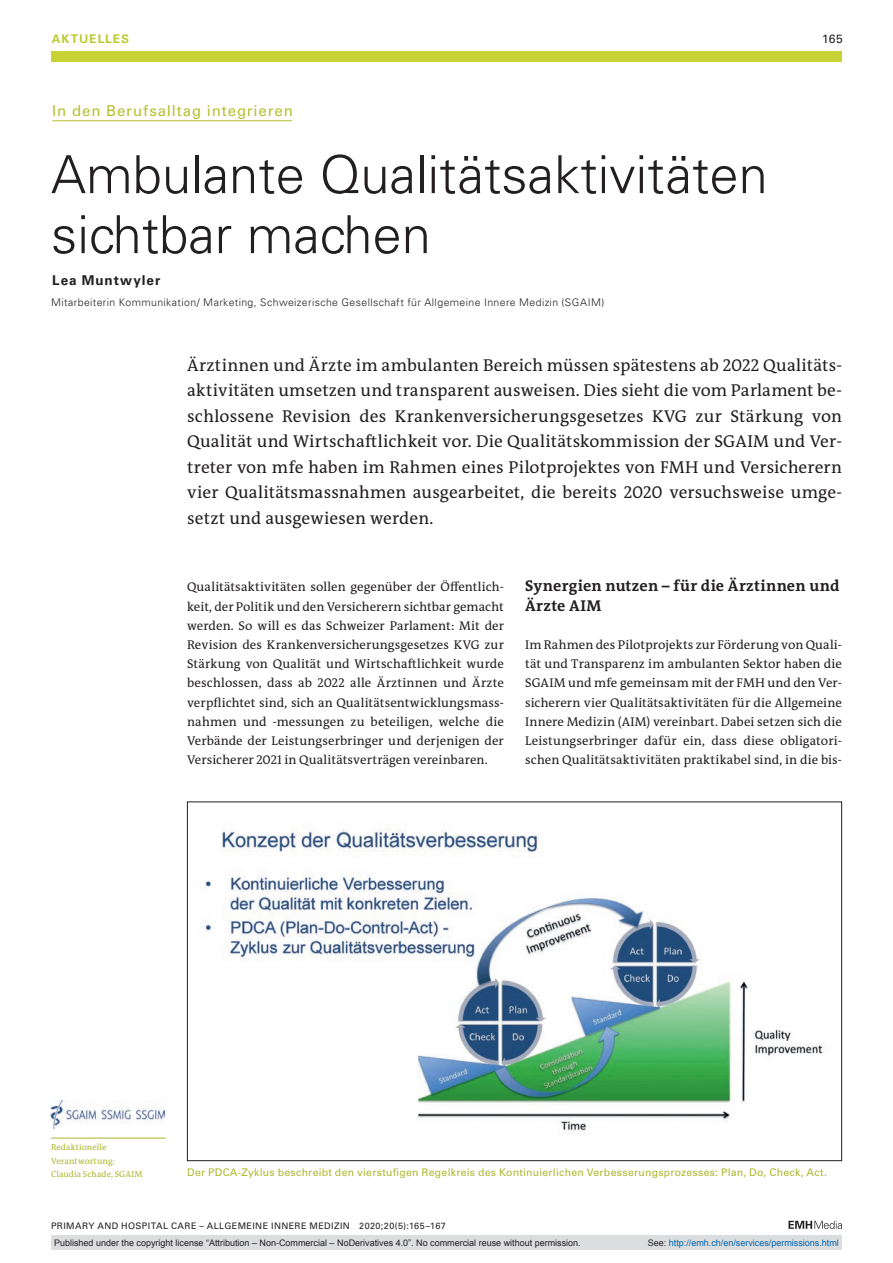
<style>
.page{position:relative;width:893px;height:1263px;background:#fff}
.page>*{position:absolute;margin:0;border:0;box-sizing:border-box;transform-origin:0 0}
.t1{font:300 52.5px/60px "Univers LT Std";color:#231f20}
.t2{font:17.25px/25.5px "The Antiqua B W5 Plain";letter-spacing:.005em;color:#231f20;text-align:justify}
.t3{font:700 15.75px/19.2px "The Antiqua B W7";letter-spacing:.02em;color:#231f20}
.t4{font:15px "Univers LT Std";letter-spacing:.06em;color:#b5c02e}
.t5{font:700 13.5px "Univers LT Std";letter-spacing:.07em;color:#231f20}
.t6{font:12.75px/19.2px "The Antiqua B W5 Plain";letter-spacing:.005em;color:#231f20;text-align:justify}
.t7{font:700 12px "Univers LT Std";letter-spacing:.08em;color:#bdc932}
.t8{font:12px "Univers LT Std";color:#231f20}
.t9{font:10.5px "Univers LT Std";letter-spacing:.025em;color:#acb82d}
.t10{font:300 10.5px "Univers LT Std";letter-spacing:.035em;color:#231f20}
.t11{font:9px "Arial";color:#231f20}
.t12{font:9px "Univers LT Std";letter-spacing:.05em;color:#231f20}
.t13{font:9px "Arial";color:#0166b3}
.t14{font:8.7px/13.5px "The Antiqua B W5 Plain";letter-spacing:.01em;color:#acb82d}
.s1{color:#231f20}
</style>
<div class="page">
<svg style="left:788px;top:1221px;width:54px;height:8px"></svg>
<hr style="left:52px;top:120px;width:240px;height:1px;background:#b5c02e">
<div style="left:51px;top:51px;width:791px;height:11px;background:#c7d334"></div>
<img style="left:50px;top:1101px;width:115px;height:27px">
<img style="left:205px;top:829px;width:618px;height:306px">
<hr style="left:51px;top:1138px;width:115px;height:1px;background:#acb82d">
<div style="left:51px;top:1235px;width:791px;height:15px;background:#dcdddf"></div>
<p class="t7" style="left:52px;top:31px;width:79px">AKTUELLES</p>
<p class="t8" style="left:822px;top:31px;width:22px">165</p>
<p class="t4" style="left:52px;top:102px;width:242px">In den Berufsalltag integrieren</p>
<h1 class="t1" style="left:51px;top:145px;width:718px">Ambulante Qualitätsaktivitäten sichtbar machen</h1>
<p class="t5" style="left:52px;top:272px;width:109px">Lea Muntwyler</p>
<p class="t10" style="left:51px;top:296px;width:555px">Mitarbeiterin Kommunikation/ Marketing, Schweizerische Gesellschaft für Allgemeine Innere Medizin (SGAIM)</p>
<p class="t2" style="left:187px;top:352px;width:656px">Ärztinnen und Ärzte im ambulanten Bereich müssen spätestens ab 2022 Qualitäts&shy;aktivitäten umsetzen und transparent ausweisen. Dies sieht die vom Parlament be&shy;schlossene Revision des Krankenversicherungsgesetzes KVG zur Stärkung von Qualität und Wirtschaftlichkeit vor. Die Qualitätskommission der SGAIM und Ver&shy;treter von mfe haben im Rahmen eines Pilotprojektes von FMH und Versicherern vier Qualitätsmassnahmen ausgearbeitet, die bereits 2020 versuchsweise umge&shy;setzt und ausgewiesen werden.</p>
<p class="t6" style="left:187px;top:578px;width:318px">Qualitätsaktivitäten sollen gegenüber der Öffentlich&shy;keit, der Politik und den Versicherern sichtbar gemacht werden. So will es das Schweizer Parlament: Mit der Revision des Krankenversicherungsgesetzes KVG zur Stärkung von Qualität und Wirtschaftlichkeit wurde beschlossen, dass ab 2022 alle Ärztinnen und Ärzte verpflichtet sind, sich an Qualitätsentwicklungsmass&shy;nahmen und -messungen zu beteiligen, welche die Verbände der Leistungserbringer und derjenigen der Versicherer 2021 in Qualitätsverträgen vereinbaren.</p>
<p class="t3" style="left:525px;top:577px;width:316px">Synergien nutzen – für die Ärztinnen und<br>Ärzte AIM</p>
<p class="t6" style="left:525px;top:635px;width:318px">Im Rahmen des Pilotprojekts zur Förderung von Quali&shy;tät und Transparenz im ambulanten Sektor haben die SGAIM und mfe gemeinsam mit der FMH und den Ver&shy;sicherern vier Qualitätsaktivitäten für die Allgemeine Innere Medizin (AIM) vereinbart. Dabei setzen sich die Leistungserbringer dafür ein, dass diese obligatori&shy;schen Qualitätsaktivitäten praktikabel sind, in die bis-</p>
<p class="t14" style="left:51px;top:1141px;width:93px">Redaktionelle<br>Verantwortung:<br>Claudia Schade, SGAIM</p>
<p class="t9" style="left:187px;top:1166px;width:641px">Der PDCA-Zyklus beschreibt den vierstufigen Regelkreis des Kontinuierlichen Verbesserungsprozesses: Plan, Do, Check, Act.</p>
<p class="t12" style="left:51px;top:1220px;width:396px">PRIMARY AND HOSPITAL CARE – ALLGEMEINE INNERE MEDIZIN 2020;20(5):165–167</p>
<p class="t11" style="left:54px;top:1237px;width:528px">Published under the copyright license “Attribution – Non-Commercial – NoDerivatives 4.0”. No commercial reuse without permission.</p>
<p class="t13" style="left:648px;top:1237px;width:193px"><span class="s1">See:</span> http://emh.ch/en/services/permissions.html</p>
</div>
